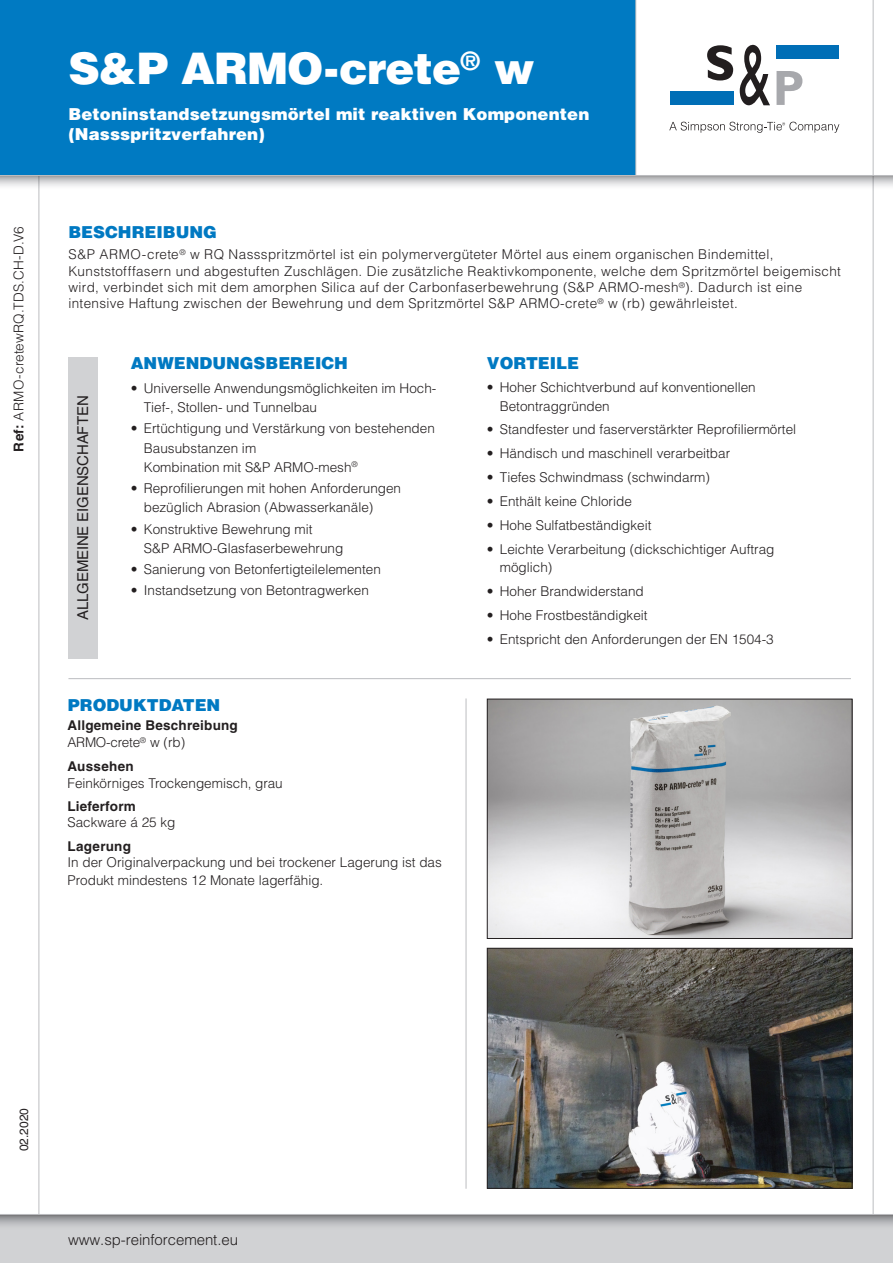
<style>
.page{position:relative;width:893px;height:1263px;background:#fff}
.page>*{position:absolute;margin:0;border:0;box-sizing:border-box;transform-origin:0 0}
.t1{font:900 43.5px "Helvetica LT Std";letter-spacing:-.02em;color:#fff}
.t2{font:900 16.5px/19.8px "Helvetica LT Std";letter-spacing:.005em;color:#fff}
.t3{font:900 16.5px "Helvetica LT Std";color:#0079c2}
.t4{font:300 15px "Helvetica LT Std";letter-spacing:-.005em;color:#231f20}
.t5{font:15px "Helvetica LT Std";letter-spacing:-.01em;color:#231f20}
.t6{font:300 13.5px/19.5px "Helvetica LT Std";color:#231f20}
.t7{font:300 13.5px/16.4px "Helvetica LT Std";letter-spacing:.025em;color:#231f20}
.t8{font:700 13.5px/16.5px "Helvetica LT Std";letter-spacing:.015em;color:#231f20}
.t9{font:300 13.5px "Helvetica LT Std";letter-spacing:.02em;color:#231f20}
.t10{font:12px "Helvetica LT Std";color:#231f20}
.s1{font-weight:700}
.s2{font-weight:300}
</style>
<div class="page">
<hr style="left:39px;top:0;width:1px;height:1263px;background:#bcbdc0">
<hr style="left:873px;top:0;width:1px;height:1239px;background:#bcbdc0">
<div style="left:0;top:0;width:636px;height:175px;background:#007ac2"></div>
<svg style="left:0;top:176px;width:893px;height:14px"></svg>
<hr style="left:0;top:175px;width:893px;height:1px;background:#bcbdc0">
<hr style="left:635px;top:0;width:1px;height:176px;background:#bcbdc0">
<div style="left:0;top:1214px;width:893px;height:49px;background:#d1d2d4"></div>
<svg style="left:0;top:1215px;width:893px;height:11px"></svg>
<hr style="left:0;top:1214px;width:893px;height:1px;background:#bcbdc0">
<div style="left:671px;top:92px;width:63px;height:13px;background:#006eb6"></div>
<div style="left:776px;top:45px;width:63px;height:13px;background:#006eb6"></div>
<svg style="left:707px;top:45px;width:26px;height:35px"></svg>
<svg style="left:740px;top:44px;width:30px;height:61px"></svg>
<svg style="left:776px;top:71px;width:26px;height:34px"></svg>
<svg style="left:669px;top:122px;width:170px;height:11px"></svg>
<div style="left:68px;top:357px;width:30px;height:301px;background:#d1d2d4"></div>
<img style="left:489px;top:701px;width:361px;height:236px">
<div style="left:487px;top:699px;width:365px;height:240px;border:1px solid #231f20"></div>
<img style="left:489px;top:950px;width:361px;height:237px">
<div style="left:487px;top:948px;width:365px;height:241px;border:1px solid #231f20"></div>
<hr style="left:68px;top:678px;width:783px;height:1px;background:#bcbdc0">
<hr style="left:466px;top:698px;width:1px;height:491px;background:#bcbdc0">
<p class="t9" style="left:10px;top:451px;width:227px;rotate:-90deg"><span class="s1">Ref:</span> ARMO-cretewRQ.TDS.CH-D.V6</p>
<h1 class="t1" style="left:68px;top:40px;width:468px">S&amp;P ARMO-crete<sup>®</sup> w</h1>
<p class="t2" style="left:68px;top:104px;width:522px">Betoninstandsetzungsmörtel mit reaktiven Komponenten (Nassspritzverfahren)</p>
<p class="t3" style="left:68px;top:222px;width:150px">BESCHREIBUNG</p>
<p class="t7" style="left:68px;top:246px;width:774px">S&amp;P ARMO-crete<sup>®</sup> w RQ Nassspritzmörtel ist ein polymervergüteter Mörtel aus einem organischen Bindemittel, Kunststofffasern und abgestuften Zuschlägen. Die zusätzliche Reaktivkomponente, welche dem Spritzmörtel beigemischt wird, verbindet sich mit dem amorphen Silica auf der Carbonfaserbewehrung (S&amp;P ARMO-mesh<sup>®</sup>). Dadurch ist eine intensive Haftung zwischen der Bewehrung und dem Spritzmörtel S&amp;P ARMO-crete<sup>®</sup> w (rb) gewährleistet.</p>
<p class="t5" style="left:74px;top:620px;width:226px;rotate:-90deg">ALLGEMEINE EIGENSCHAFTEN</p>
<p class="t3" style="left:131px;top:352px;width:219px">ANWENDUNGSBEREICH</p>
<p class="t6" style="left:144px;top:378px;width:294px;text-indent:-13px">• Universelle Anwendungsmöglichkeiten im Hoch-<br>Tief-, Stollen- und Tunnelbau</p>
<p class="t6" style="left:144px;top:418px;width:293px;text-indent:-13px">• Ertüchtigung und Verstärkung von bestehenden<br>Bausubstanzen im<br>Kombination mit S&amp;P ARMO-mesh<sup>®</sup></p>
<p class="t6" style="left:144px;top:478px;width:259px;text-indent:-13px">• Reprofilierungen mit hohen Anforderungen bezüglich Abrasion (Abwasserkanäle)</p>
<p class="t6" style="left:144px;top:519px;width:201px;text-indent:-13px">• Konstruktive Bewehrung mit<br>S&amp;P ARMO-Glasfaserbewehrung</p>
<p class="t6" style="left:131px;top:559px;width:252px">• Sanierung von Betonfertigteilelementen</p>
<p class="t6" style="left:131px;top:581px;width:240px">• Instandsetzung von Betontragwerken</p>
<p class="t3" style="left:68px;top:694px;width:154px">PRODUKTDATEN</p>
<p class="t8" style="left:67px;top:717px;width:172px">Allgemeine Beschreibung<br><span class="s2">ARMO-crete</span><sup>®</sup> <span class="s2">w (rb)</span></p>
<p class="t8" style="left:67px;top:758px;width:68px">Aussehen</p>
<p class="t6" style="left:67px;top:773px;width:217px">Feinkörniges Trockengemisch, grau</p>
<p class="t8" style="left:67px;top:798px;width:70px">Lieferform</p>
<p class="t6" style="left:67px;top:813px;width:110px">Sackware á 25 kg</p>
<p class="t8" style="left:67px;top:837px;width:65px">Lagerung</p>
<p class="t6" style="left:67px;top:854px;width:376px;line-height:17.4px">In der Originalverpackung und bei trockener Lagerung ist das<br>Produkt mindestens 12 Monate lagerfähig.</p>
<p class="t3" style="left:487px;top:352px;width:94px">VORTEILE</p>
<p class="t6" style="left:500px;top:377px;width:257px;text-indent:-13px">• Hoher Schichtverbund auf konventionellen<br>Betontraggründen</p>
<p class="t6" style="left:487px;top:419px;width:311px">• Standfester und faserverstärkter Reprofiliermörtel</p>
<p class="t6" style="left:487px;top:443px;width:245px">• Händisch und maschinell verarbeitbar</p>
<p class="t6" style="left:487px;top:467px;width:224px">• Tiefes Schwindmass (schwindarm)</p>
<p class="t6" style="left:487px;top:491px;width:147px">• Enthält keine Chloride</p>
<p class="t6" style="left:487px;top:515px;width:166px">• Hohe Sulfatbeständigkeit</p>
<p class="t6" style="left:500px;top:539px;width:276px;line-height:18.5px;text-indent:-13px">• Leichte Verarbeitung (dickschichtiger Auftrag möglich)</p>
<p class="t6" style="left:487px;top:581px;width:158px">• Hoher Brandwiderstand</p>
<p class="t6" style="left:487px;top:605px;width:162px">• Hohe Frostbeständigkeit</p>
<p class="t6" style="left:487px;top:629px;width:288px">• Entspricht den Anforderungen der EN 1504-3</p>
<p class="t10" style="left:17px;top:1151px;width:45px;rotate:-90deg">02.2020</p>
<p class="t4" style="left:68px;top:1230px;width:172px">www.sp-reinforcement.eu</p>
</div>
